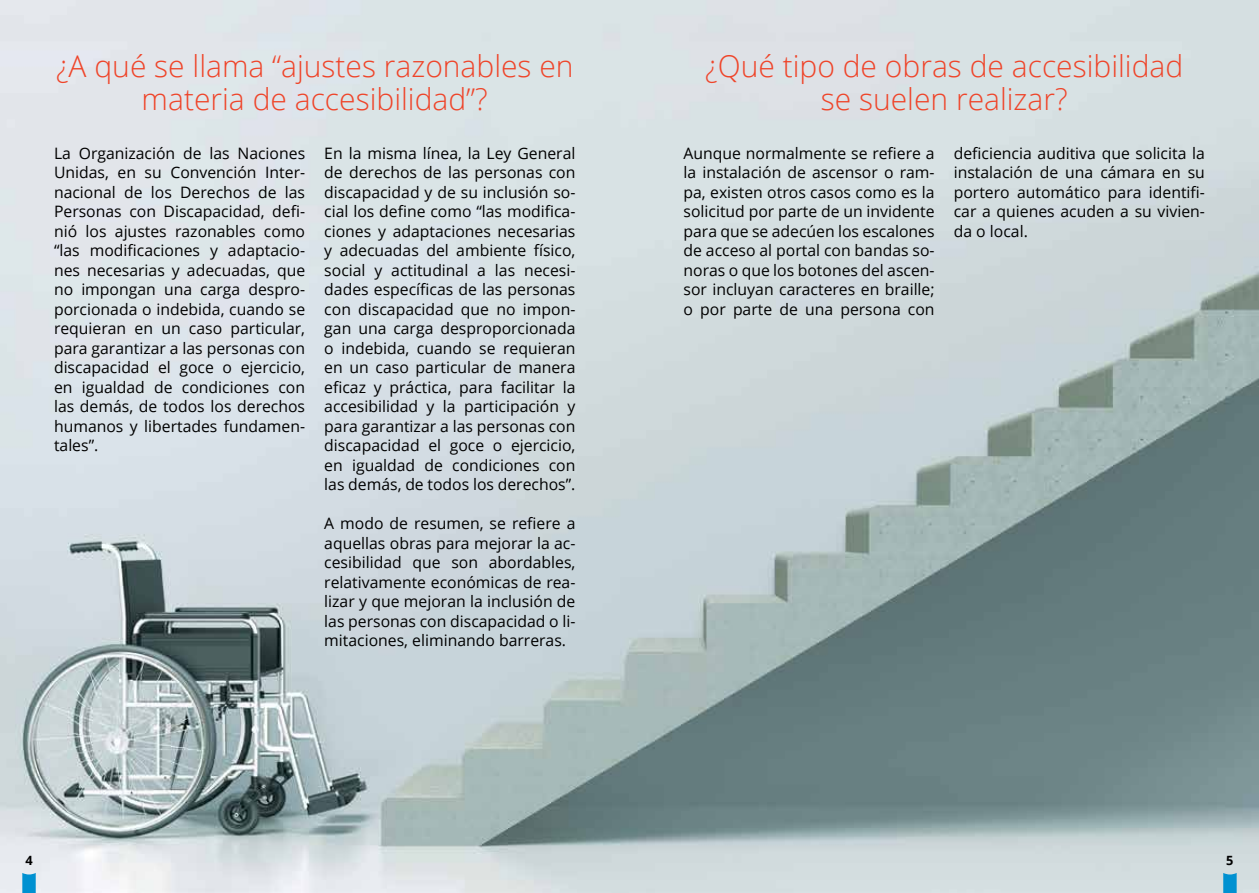
<style>
.page{position:relative;width:1259px;height:893px;background:#fff}
.page>*{position:absolute;margin:0;border:0;box-sizing:border-box;transform-origin:0 0}
.t1{font:300 30px/33px "Open Sans";color:#ef4429;text-align:center}
.t2{font:15.75px/19.5px "Open Sans";color:#000;text-align:justify}
.t3{font:700 12.75px "Open Sans";color:#000}
</style>
<div class="page">
<img style="left:0;top:0;width:1259px;height:893px">
<svg style="left:1223px;top:873px;width:13px;height:20px"></svg>
<svg style="left:22px;top:873px;width:14px;height:20px"></svg>
<h1 class="t1" style="left:56px;top:49px;width:519px">¿A qué se llama “ajustes razonables en materia de accesibilidad”?</h1>
<p class="t2" style="left:324px;top:143px;width:253px">En la misma línea, la Ley General de derechos de las personas con discapacidad y de su inclusión so&shy;cial los define como “las modifica&shy;ciones y adaptaciones necesarias y adecuadas del ambiente físico, social y actitudinal a las necesi&shy;dades específicas de las personas con discapacidad que no impon&shy;gan una carga desproporcionada o indebida, cuando se requieran en un caso particular de manera eficaz y práctica, para facilitar la accesibilidad y la participación y para garantizar a las personas con discapacidad el goce o ejercicio, en igualdad de condiciones con las demás, de todos los derechos”.</p>
<p class="t2" style="left:324px;top:513px;width:253px">A modo de resumen, se refiere a aquellas obras para mejorar la ac&shy;cesibilidad que son abordables, relativamente económicas de rea&shy;lizar y que mejoran la inclusión de las personas con discapacidad o li&shy;mitaciones, eliminando barreras.</p>
<p class="t2" style="left:54px;top:143px;width:253px">La Organización de las Naciones Unidas, en su Convención Inter&shy;nacional de los Derechos de las Personas con Discapacidad, defi&shy;nió los ajustes razonables como “las modificaciones y adaptacio&shy;nes necesarias y adecuadas, que no impongan una carga despro&shy;porcionada o indebida, cuando se requieran en un caso particular, para garantizar a las personas con discapacidad el goce o ejercicio, en igualdad de condiciones con las demás, de todos los derechos humanos y libertades fundamen&shy;tales”.</p>
<h1 class="t1" style="left:705px;top:49px;width:480px">¿Qué tipo de obras de accesibilidad se suelen realizar?</h1>
<p class="t2" style="left:683px;top:143px;width:253px">Aunque normalmente se refiere a la instalación de ascensor o ram&shy;pa, existen otros casos como es la solicitud por parte de un invidente para que se adecúen los escalones de acceso al portal con bandas so&shy;noras o que los botones del ascen&shy;sor incluyan caracteres en braille; o por parte de una persona con</p>
<p class="t2" style="left:953px;top:143px;width:253px">deficiencia auditiva que solicita la instalación de una cámara en su portero automático para identifi&shy;car a quienes acuden a su vivien&shy;da o local.</p>
<p class="t3" style="left:25px;top:851px;width:9px">4</p>
<p class="t3" style="left:1226px;top:851px;width:9px">5</p>
</div>
